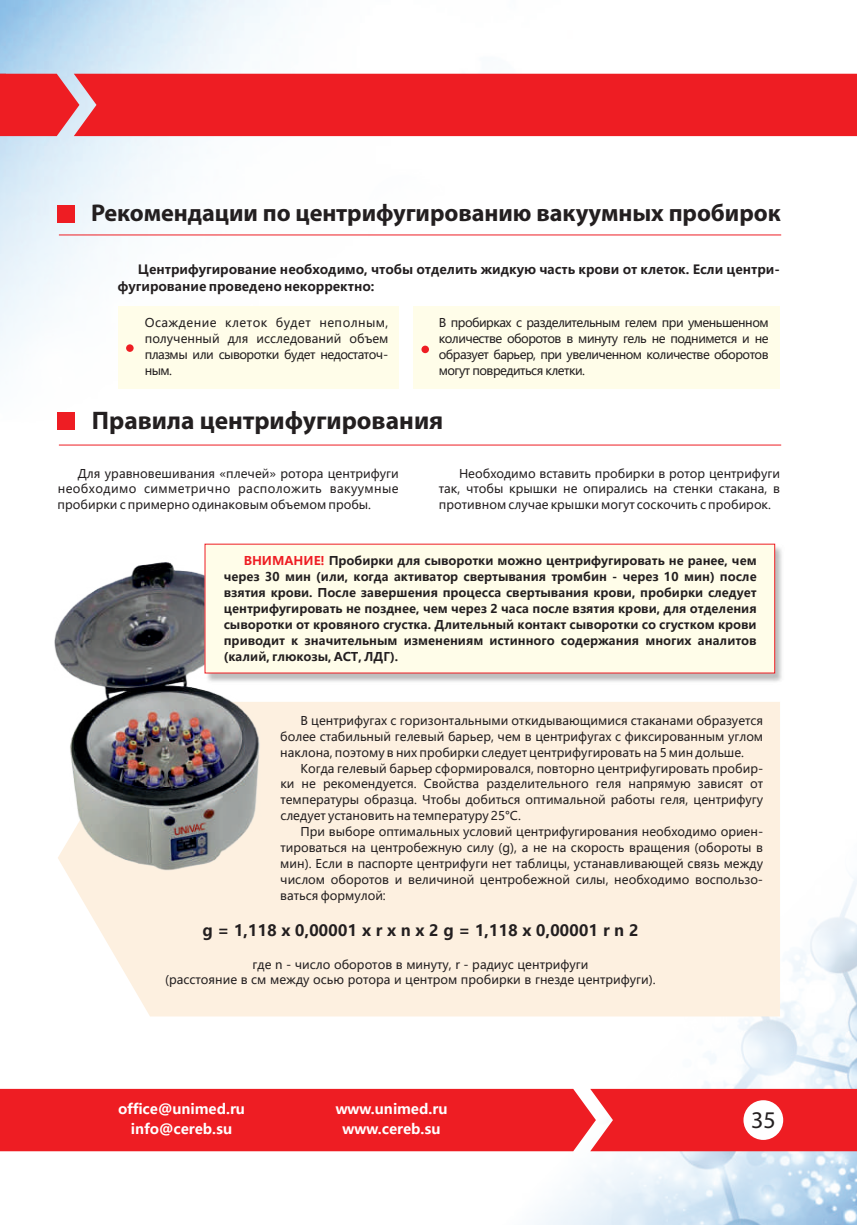
<style>
.page{position:relative;width:857px;height:1225px;background:#fff}
.page>*{position:absolute;margin:0;border:0;box-sizing:border-box;transform-origin:0 0}
.t1{font:700 25.4px "Myriad Pro";color:#231f20}
.t2{font:700 24.2px "Myriad Pro";letter-spacing:-.005em;color:#231f20}
.t3{font:24px "Myriad Pro";color:#231f20}
.t4{font:700 15.6px "Microsoft Ya Hei";color:#231f20}
.t5{font:700 14px/19.8px "Microsoft Ya Hei";color:#fff;text-align:center}
.t6{font:700 12.8px/16.8px "Microsoft Ya Hei";color:#231f20}
.t7{font:12px/15.8px "Microsoft Ya Hei";color:#231f20;text-align:justify}
.t8{font:700 12px/15.8px "Microsoft Ya Hei";color:#231f20;text-align:justify}
.s1{color:#ee1d23}
</style>
<div class="page">
<img style="left:0;top:0;width:856px;height:1225px">
<svg style="left:0;top:74px;width:74px;height:62px;background:#eb2e35"></svg>
<div style="left:74px;top:74px;width:782px;height:62px;background:#ee1d23"></div>
<div style="left:0;top:1089px;width:856px;height:62px;background:#ee1d23"></div>
<div style="left:58px;top:702px;width:721px;height:314px;background:#fdf0e0"></div>
<div style="left:118px;top:307px;width:280px;height:82px;background:#fffde9"></div>
<div style="left:413px;top:307px;width:366px;height:82px;background:#fffde9"></div>
<hr style="left:59px;top:234px;width:721px;height:1px;background:#ee1d23">
<div style="left:126px;top:344px;width:7px;height:8px;background:#ee1d23;border-radius:50%"></div>
<div style="left:421px;top:346px;width:8px;height:7px;background:#ee1d23;border-radius:50%"></div>
<hr style="left:59px;top:444px;width:721px;height:1px;background:#ee1d23">
<div style="left:58px;top:205px;width:17px;height:17px;background:#ee1d23"></div>
<div style="left:58px;top:412px;width:17px;height:17px;background:#ee1d23"></div>
<img style="left:47px;top:552px;width:224px;height:324px">
<img style="left:203px;top:544px;width:583px;height:142px">
<div style="left:205px;top:544px;width:569px;height:129px;background:#fffde9"></div>
<h2 class="t2" style="left:91px;top:197px;width:690px">Рекомендации по центрифугированию вакуумных пробирок</h2>
<p class="t6" style="left:118px;top:261px;width:663px;text-indent:20px">Центрифугирование необходимо, чтобы отделить жидкую часть крови от клеток. Если центри&shy;фугирование проведено некорректно:</p>
<p class="t7" style="left:145px;top:314px;width:245px">Осаждение клеток будет неполным, полученный для исследований объем плазмы или сыворотки будет недостаточ&shy;ным.</p>
<p class="t7" style="left:438px;top:315px;width:331px">В пробирках с разделительным гелем при уменьшенном количестве оборотов в минуту гель не поднимется и не образует барьер, при увеличенном количестве оборотов могут повредиться клетки.</p>
<h1 class="t1" style="left:92px;top:404px;width:353px">Правила центрифугирования</h1>
<p class="t7" style="left:58px;top:465px;width:342px;text-indent:20px">Для уравновешивания «плечей» ротора центрифуги необходимо симметрично расположить вакуумные пробирки с примерно одинаковым объемом пробы.</p>
<p class="t7" style="left:438px;top:465px;width:342px;text-indent:20px">Необходимо вставить пробирки в ротор центрифуги так, чтобы крышки не опирались на стенки стакана, в противном случае крышки могут соскочить с пробирок.</p>
<p class="t8" style="left:224px;top:553px;width:534px;text-indent:20px"><span class="s1">ВНИМАНИЕ!</span> Пробирки для сыворотки можно центрифугировать не ранее, чем через 30 мин (или, когда активатор свертывания тромбин - через 10 мин) после взятия крови. После завершения процесса свертывания крови, пробирки следует центрифугировать не позднее, чем через 2 часа после взятия крови, для отделения сыворотки от кровяного сгустка. Длительный контакт сыворотки со сгустком крови приводит к значительным изменениям истинного содержания многих аналитов (калий, глюкозы, АСТ, ЛДГ).</p>
<p class="t7" style="left:280px;top:712px;width:484px;text-indent:20px">В центрифугах с горизонтальными откидывающимися стаканами образуется более стабильный гелевый барьер, чем в центрифугах с фиксированным углом наклона, поэтому в них пробирки следует центрифугировать на 5 мин дольше.</p>
<p class="t7" style="left:280px;top:760px;width:484px;text-indent:20px">Когда гелевый барьер сформировался, повторно центрифугировать пробир&shy;ки не рекомендуется. Свойства разделительного геля напрямую зависят от температуры образца. Чтобы добиться оптимальной работы геля, центрифугу следует установить на температуру 25°С.</p>
<p class="t7" style="left:280px;top:823px;width:484px;text-indent:20px">При выборе оптимальных условий центрифугирования необходимо ориен&shy;тироваться на центробежную силу (g), а не на скорость вращения (обороты в мин). Если в паспорте центрифуги нет таблицы, устанавливающей связь между числом оборотов и величиной центробежной силы, необходимо воспользо&shy;ваться формулой:</p>
<p class="t4" style="left:202px;top:919px;width:437px">g = 1,118 х 0,00001 х r x n x 2 g = 1,118 х 0,00001 r n 2</p>
<p class="t7" style="left:165px;top:956px;width:492px;text-indent:87px">где n - число оборотов в минуту, r - радиус центрифуги (расстояние в см между осью ротора и центром пробирки в гнезде центрифуги).</p>
<p class="t5" style="left:118px;top:1098px;width:128px">office@unimed.ru info@cereb.su</p>
<p class="t5" style="left:335px;top:1098px;width:113px">www.unimed.ru www.cereb.su</p>
<h3 class="t3" style="left:750px;top:1105px;width:26px">35</h3>
</div>
